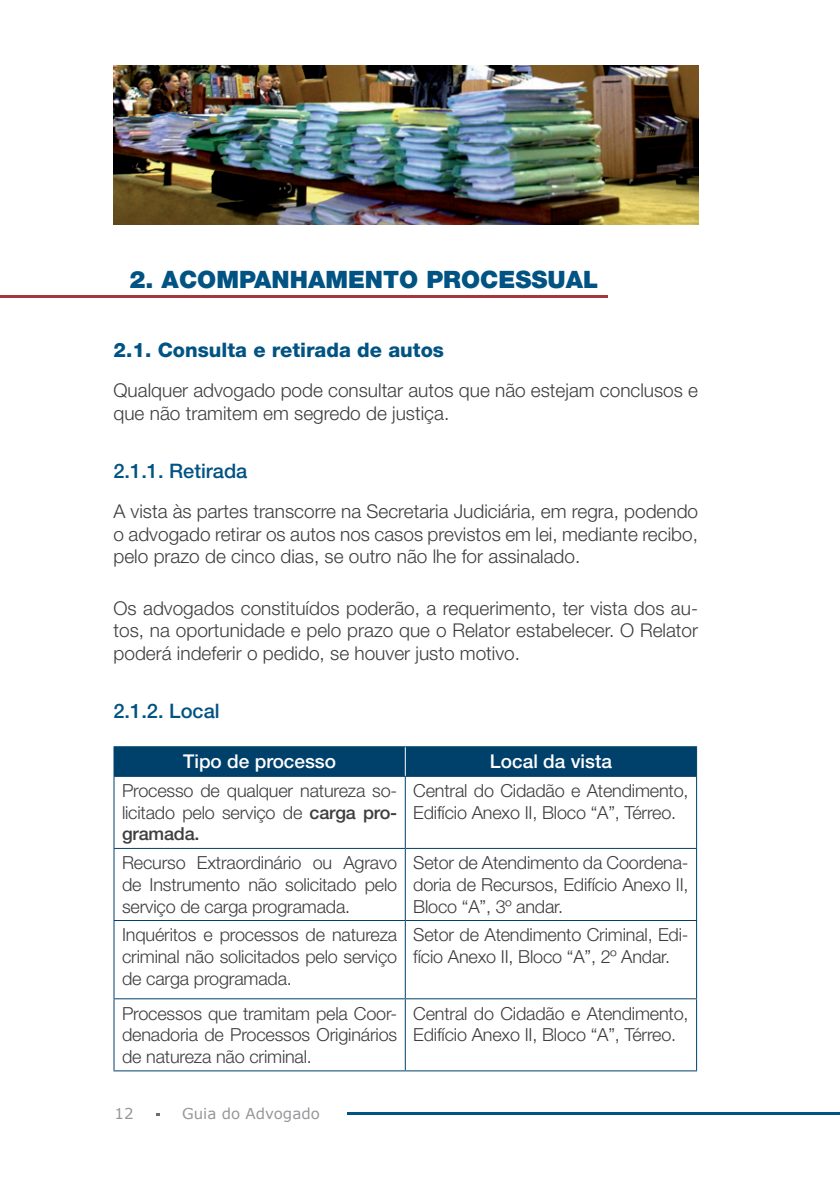
<style>
.page{position:relative;width:840px;height:1191px;background:#fff}
.page>*{position:absolute;margin:0;border:0;box-sizing:border-box;transform-origin:0 0}
.t1{font:900 24px "Helvetica Neue LT Std";color:#005383}
.t2{font:800 20px "Helvetica Neue LT Std";color:#005383}
.t3{font:500 20px "Helvetica Neue LT Std";color:#005383}
.t4{font:300 19px/22.8px "Helvetica Neue LT Std";color:#3e3e3f;text-align:justify}
.t5{font:500 19px "Helvetica Neue LT Std";color:#fff}
.t6{font:300 18px/21.6px "Helvetica Neue LT Std";letter-spacing:-.01em;color:#3e3e3f;text-align:justify}
.t7{font:15px "Verdana";color:#95979a}
.s1{font-weight:500}
</style>
<div class="page">
<hr style="left:347px;top:1112px;width:492px;height:2px;background:#005383">
<svg style="left:156px;top:1113px;width:4px;height:3px"></svg>
<hr style="left:113px;top:776px;width:292px;height:1px;background:#00416b">
<hr style="left:113px;top:777px;width:1px;height:71px;background:#00416b">
<hr style="left:405px;top:776px;width:291px;height:1px;background:#00416b">
<hr style="left:404px;top:777px;width:1px;height:71px;background:#00416b">
<hr style="left:695px;top:777px;width:1px;height:71px;background:#00416b">
<hr style="left:113px;top:848px;width:292px;height:1px;background:#00416b">
<hr style="left:113px;top:849px;width:1px;height:71px;background:#00416b">
<hr style="left:405px;top:848px;width:291px;height:1px;background:#00416b">
<hr style="left:404px;top:849px;width:1px;height:71px;background:#00416b">
<hr style="left:695px;top:849px;width:1px;height:71px;background:#00416b">
<hr style="left:113px;top:920px;width:292px;height:1px;background:#00416b">
<hr style="left:113px;top:921px;width:1px;height:77px;background:#00416b">
<hr style="left:405px;top:920px;width:291px;height:1px;background:#00416b">
<hr style="left:404px;top:921px;width:1px;height:77px;background:#00416b">
<hr style="left:695px;top:921px;width:1px;height:77px;background:#00416b">
<hr style="left:113px;top:998px;width:292px;height:1px;background:#00416b">
<hr style="left:113px;top:999px;width:1px;height:71px;background:#00416b">
<hr style="left:405px;top:998px;width:291px;height:1px;background:#00416b">
<hr style="left:404px;top:999px;width:1px;height:71px;background:#00416b">
<hr style="left:695px;top:999px;width:1px;height:71px;background:#00416b">
<hr style="left:113px;top:1070px;width:292px;height:1px;background:#00416b">
<hr style="left:405px;top:1070px;width:291px;height:1px;background:#00416b">
<div style="left:113px;top:746px;width:583px;height:30px;background:#00416b"></div>
<img style="left:113px;top:66px;width:584px;height:159px">
<hr style="left:0;top:295px;width:607px;height:3px;background:#a6353e">
<h1 class="t1" style="left:129px;top:265px;width:470px">2. ACOMPANHAMENTO PROCESSUAL</h1>
<p class="t2" style="left:113px;top:338px;width:332px">2.1. Consulta e retirada de autos</p>
<p class="t4" style="left:113px;top:378px;width:585px">Qualquer advogado pode consultar autos que não estejam conclusos e que não tramitem em segredo de justiça.</p>
<p class="t3" style="left:113px;top:459px;width:135px">2.1.1. Retirada</p>
<p class="t4" style="left:113px;top:499px;width:586px">A vista às partes transcorre na Secretaria Judiciária, em regra, podendo o advogado retirar os autos nos casos previstos em lei, mediante recibo, pelo prazo de cinco dias, se outro não lhe for assinalado.</p>
<p class="t4" style="left:113px;top:596px;width:585px">Os advogados constituídos poderão, a requerimento, ter vista dos au&shy;tos, na oportunidade e pelo prazo que o Relator estabelecer. O Relator poderá indeferir o pedido, se houver justo motivo.</p>
<p class="t3" style="left:113px;top:699px;width:107px">2.1.2. Local</p>
<p class="t5" style="left:183px;top:750px;width:154px">Tipo de processo</p>
<p class="t5" style="left:489px;top:750px;width:123px">Local da vista</p>
<p class="t6" style="left:122px;top:779px;width:276px">Processo de qualquer natureza so&shy;licitado pelo serviço de <span class="s1">carga pro&shy;gramada.</span></p>
<p class="t6" style="left:413px;top:779px;width:276px">Central do Cidadão e Atendimento,<br>Edifício Anexo II, Bloco “A”, Térreo.</p>
<p class="t6" style="left:122px;top:851px;width:276px">Recurso Extraordinário ou Agravo de Instrumento não solicitado pelo serviço de carga programada.</p>
<p class="t6" style="left:413px;top:851px;width:276px">Setor de Atendimento da Coordena&shy;doria de Recursos, Edifício Anexo II, Bloco “A”, 3º andar.</p>
<p class="t6" style="left:122px;top:923px;width:276px">Inquéritos e processos de natureza criminal não solicitados pelo serviço de carga programada.</p>
<p class="t6" style="left:413px;top:923px;width:276px">Setor de Atendimento Criminal, Edi&shy;fício Anexo II, Bloco “A”, 2º Andar.</p>
<p class="t6" style="left:122px;top:1002px;width:276px">Processos que tramitam pela Coor&shy;denadoria de Processos Originários de natureza não criminal.</p>
<p class="t6" style="left:413px;top:1002px;width:276px">Central do Cidadão e Atendimento,<br>Edifício Anexo II, Bloco “A”, Térreo.</p>
<p class="t7" style="left:114px;top:1103px;width:21px">12</p>
<p class="t7" style="left:182px;top:1103px;width:139px">Guia do Advogado</p>
</div>
